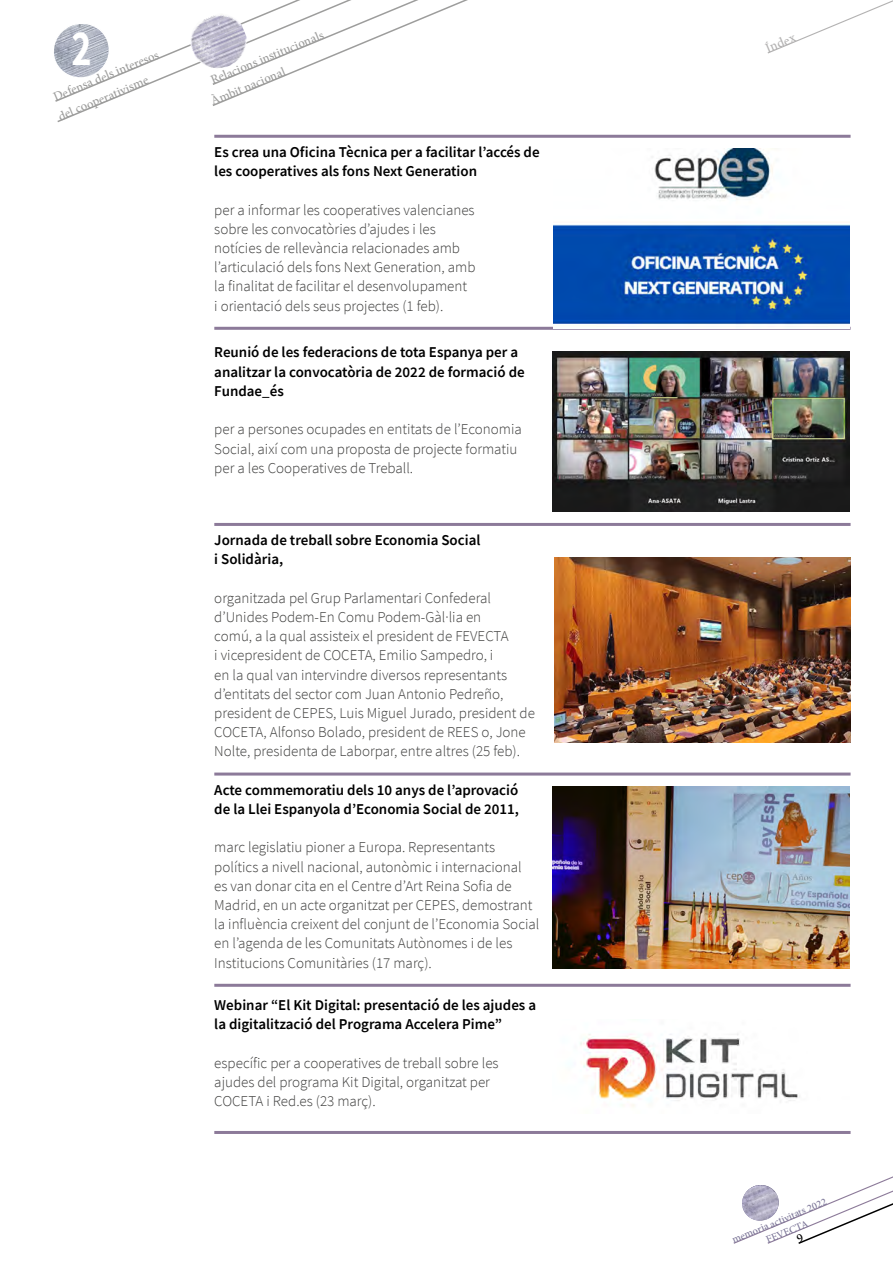
<style>
.page{position:relative;width:893px;height:1263px;background:#fff}
.page>*{position:absolute;margin:0;border:0;box-sizing:border-box;transform-origin:0 0}
.t1{font:700 51.15px "Source Sans Pro";color:#fff;scale:.74 1}
.t2{font:300 15px/19.2px "Source Sans Pro";color:#3c3c3b}
.t3{font:600 15px/19.2px "Source Sans Pro";color:#000}
.t4{font:500 13.5px "Minion Pro";color:#b3b2b2}
.t5{font:500 12.75px/19.6px "Minion Pro";color:#9d9d9c}
.t6{font:500 10.5px/13px "Minion Pro";color:#7c7698;text-align:center}
</style>
<div class="page">
<hr style="left:214px;top:135px;width:637px;height:3px;background:#8c7a99">
<hr style="left:214px;top:327px;width:637px;height:3px;background:#8c7a99">
<hr style="left:214px;top:523px;width:637px;height:3px;background:#8c7a99">
<hr style="left:214px;top:772px;width:637px;height:3px;background:#8c7a99">
<hr style="left:214px;top:984px;width:637px;height:3px;background:#8c7a99">
<hr style="left:214px;top:1131px;width:637px;height:3px;background:#8c7a99">
<img style="left:553px;top:351px;width:296px;height:160px">
<img style="left:554px;top:557px;width:296px;height:185px">
<img style="left:553px;top:786px;width:296px;height:183px">
<img style="left:580px;top:1033px;width:220px;height:74px">
<img style="left:554px;top:149px;width:296px;height:179px">
<svg style="left:54px;top:0;width:414px;height:122px"></svg>
<svg style="left:767px;top:0;width:126px;height:54px"></svg>
<svg style="left:733px;top:1131px;width:160px;height:113px"></svg>
<h1 class="t1" style="left:72px;top:14px;width:29px">2</h1>
<p class="t5" style="left:47px;top:90px;width:118px;rotate:-23deg">Defensa dels interesos del cooperativisme</p>
<p class="t5" style="left:207px;top:71px;width:122px;rotate:-22deg">Relacions institucionals</p>
<p class="t5" style="left:208px;top:93px;width:81px;rotate:-23deg">Àmbit nacional</p>
<p class="t3" style="left:214px;top:142px;width:327px">Es crea una Oficina Tècnica per a facilitar l’accés de les cooperatives als fons Next Generation</p>
<p class="t2" style="left:214px;top:200px;width:263px">per a informar les cooperatives valencianes sobre les convocatòries d’ajudes i les notícies de rellevància relacionades amb l’articulació dels fons Next Generation, amb la finalitat de facilitar el desenvolupament<br>i orientació dels seus projectes (1 feb).</p>
<p class="t3" style="left:214px;top:343px;width:312px">Reunió de les federacions de tota Espanya per a analitzar la convocatòria de 2022 de formació de<br>Fundae_és</p>
<p class="t2" style="left:214px;top:420px;width:309px">per a persones ocupades en entitats de l’Economia<br>Social, així com una proposta de projecte formatiu per a les Cooperatives de Treball.</p>
<p class="t3" style="left:214px;top:530px;width:268px">Jornada de treball sobre Economia Social i Solidària,</p>
<p class="t2" style="left:214px;top:588px;width:322px">organitzada pel Grup Parlamentari Confederal d’Unides Podem-En Comu Podem-Gàl·lia en<br>comú, a la qual assisteix el president de FEVECTA<br>i vicepresident de COCETA, Emilio Sampedro, i<br>en la qual van intervindre diversos representants d’entitats del sector com Juan Antonio Pedreño, president de CEPES, Luis Miguel Jurado, president de COCETA, Alfonso Bolado, president de REES o, Jone Nolte, presidenta de Laborpar, entre altres (25 feb).</p>
<p class="t3" style="left:214px;top:780px;width:306px">Acte commemoratiu dels 10 anys de l’aprovació de la Llei Espanyola d’Economia Social de 2011,</p>
<p class="t2" style="left:214px;top:838px;width:327px">marc legislatiu pioner a Europa. Representants polítics a nivell nacional, autonòmic i internacional<br>es van donar cita en el Centre d’Art Reina Sofia de Madrid, en un acte organitzat per CEPES, demostrant la influència creixent del conjunt de l’Economia Social en l’agenda de les Comunitats Autònomes i de les Institucions Comunitàries (17 març).</p>
<p class="t3" style="left:214px;top:995px;width:323px">Webinar “El Kit Digital: presentació de les ajudes a la digitalització del Programa Accelera Pime”</p>
<p class="t2" style="left:214px;top:1053px;width:286px">específic per a cooperatives de treball sobre les ajudes del programa Kit Digital, organitzat per<br>COCETA i Red.es (23 març).</p>
<p class="t4" style="left:763px;top:41px;width:33px;rotate:-23deg">Índex</p>
<p class="t6" style="left:730px;top:1234px;width:103px;rotate:-23deg">memoria activitats 2022<br>FEVECTA</p>
</div>
